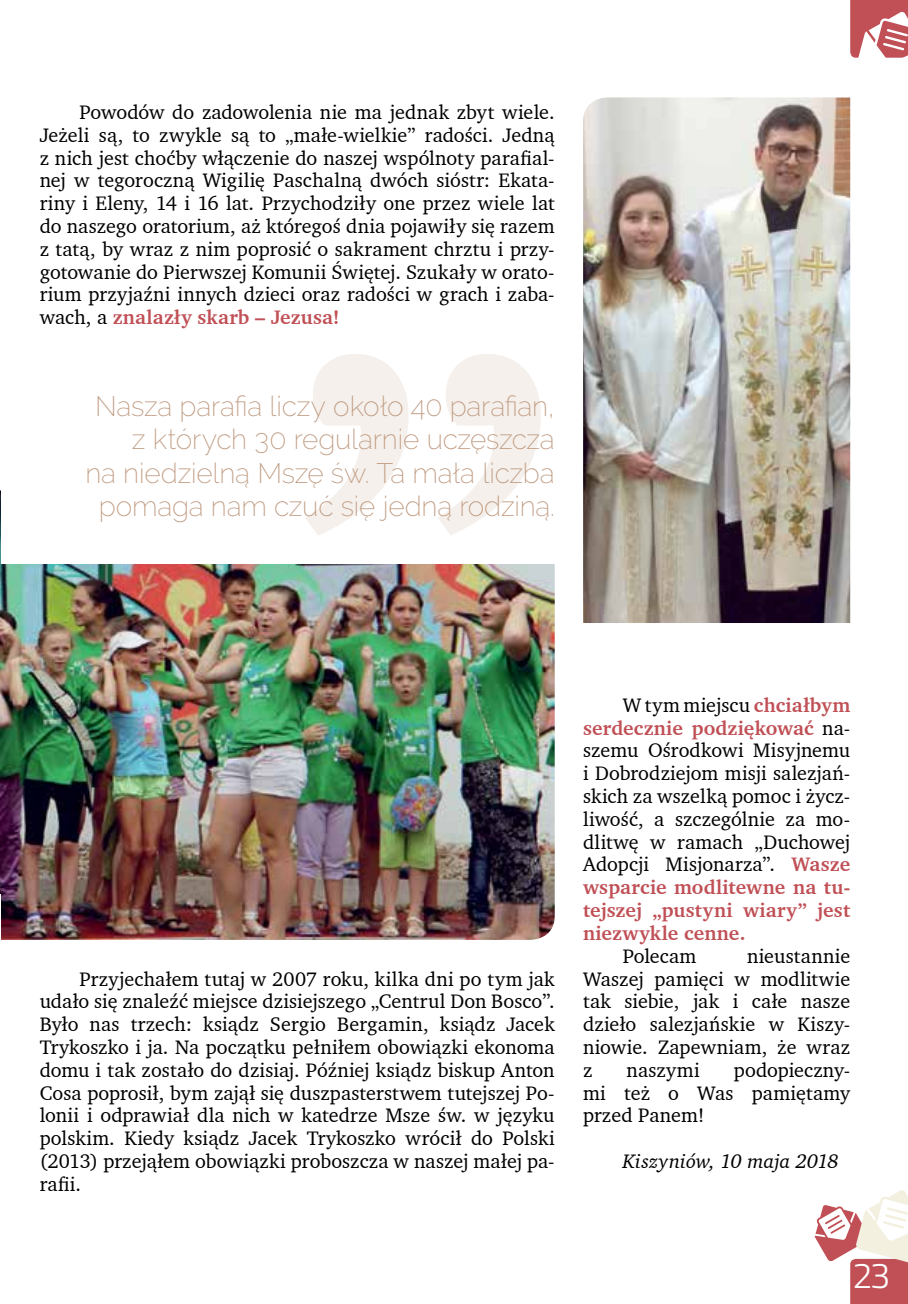
<style>
.page{position:relative;width:908px;height:1304px;background:#fff}
.page>*{position:absolute;margin:0;border:0;box-sizing:border-box;transform-origin:0 0}
.t1{font:300 36px "Titillium Web";color:#fff}
.t2{font:200 28px/33.6px "Raleway";letter-spacing:-.01em;color:#bf9a80;text-align:right}
.t3{font:20px/22.8px "Charter BT Pro";letter-spacing:.005em;color:#000;text-align:justify}
.t4{font:italic 20px "Charter BT Pro";letter-spacing:.005em;color:#000}
.s1{font-weight:700;color:#c05056}
</style>
<div class="page">
<img style="left:0;top:490px;width:554px;height:450px">
<div style="left:1px;top:484px;width:563px;height:80px;background:#fff"></div>
<img style="left:583px;top:97px;width:266px;height:526px">
<svg style="left:306px;top:354px;width:234px;height:181px"></svg>
<hr style="left:0;top:894px;width:1px;height:51px;background:#fff">
<svg style="left:814px;top:1190px;width:93px;height:114px"></svg>
<svg style="left:850px;top:0;width:57px;height:58px"></svg>
<p class="t3" style="left:40px;top:101px;width:516px;text-indent:40px">Powodów do zadowolenia nie ma jednak zbyt wiele.<br>Jeżeli są, to zwykle są to „małe-wielkie” radości. Jedną z nich jest choćby włączenie do naszej wspólnoty parafial&shy;nej w tegoroczną Wigilię Paschalną dwóch sióstr: Ekata&shy;riny i Eleny, 14 i 16 lat. Przychodziły one przez wiele lat do naszego oratorium, aż któregoś dnia pojawiły się razem z tatą, by wraz z nim poprosić o sakrament chrztu i przy&shy;gotowanie do Pierwszej Komunii Świętej. Szukały w orato&shy;rium przyjaźni innych dzieci oraz radości w grach i zaba&shy;wach, a <span class="s1">znalazły skarb – Jezusa!</span></p>
<h2 class="t2" style="left:85px;top:389px;width:470px">Nasza parafia liczy około 40 parafian, z których 30 regularnie uczęszcza<br>na niedzielną Mszę św. Ta mała liczba pomaga nam czuć się jedną rodziną.</h2>
<p class="t3" style="left:40px;top:967px;width:516px;text-indent:40px">Przyjechałem tutaj w 2007 roku, kilka dni po tym jak udało się znaleźć miejsce dzisiejszego „Centrul Don Bosco”.<br>Było nas trzech: ksiądz Sergio Bergamin, ksiądz Jacek Trykoszko i ja. Na początku pełniłem obowiązki ekonoma domu i tak zostało do dzisiaj. Później ksiądz biskup Anton Cosa poprosił, bym zajął się duszpasterstwem tutejszej Po&shy;lonii i odprawiał dla nich w katedrze Msze św. w języku polskim. Kiedy ksiądz Jacek Trykoszko wrócił do Polski (2013) przejąłem obowiązki proboszcza w naszej małej pa&shy;rafii.</p>
<p class="t3" style="left:582px;top:693px;width:268px;text-indent:40px">W tym miejscu <span class="s1">chciałbym serdecznie podziękować</span> na&shy;szemu Ośrodkowi Misyjnemu i Dobrodziejom misji salezjań&shy;skich za wszelką pomoc i życz&shy;liwość, a szczególnie za mo&shy;dlitwę w ramach „Duchowej Adopcji Misjonarza”. <span class="s1">Wasze wsparcie modlitewne na tu&shy;tejszej „pustyni wiary” jest niezwykle cenne.</span></p>
<p class="t3" style="left:622px;top:944px;width:75px">Polecam</p>
<p class="t3" style="left:582px;top:944px;width:268px;text-indent:164px">nieustannie Waszej pamięci w modlitwie tak siebie, jak i całe nasze dzieło salezjańskie w Kiszy&shy;niowie. Zapewniam, że wraz z</p>
<p class="t3" style="left:582px;top:1058px;width:268px;text-indent:151px">podopieczny&shy;mi też o Was pamiętamy przed Panem!</p>
<p class="t4" style="left:622px;top:1148px;width:217px">Kiszyniów, 10 maja 2018</p>
<p class="t3" style="left:626px;top:1058px;width:75px">naszymi</p>
<h1 class="t1" style="left:852px;top:1249px;width:39px">23</h1>
</div>
